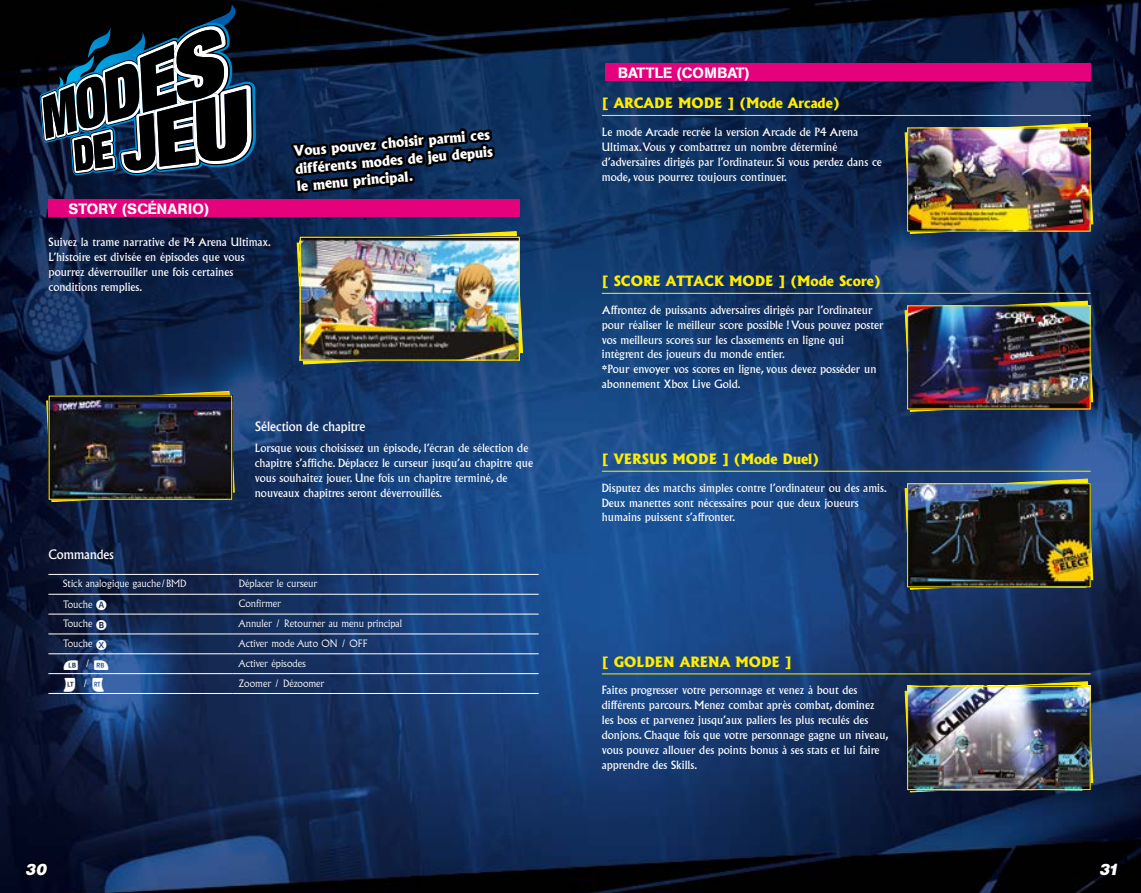
<style>
.page{position:relative;width:1141px;height:893px;background:#fff}
.page>*{position:absolute;margin:0;border:0;box-sizing:border-box;transform-origin:0 0}
.モード見出し{font:14.88px "AG Book Stencil";letter-spacing:.01em;color:#fff}
.t1{font:italic 900 14px "Hallmarke";color:#fff}
.モード見出し02{font:800 13.65px "Albertus";color:#ffed00}
.リード{font:800 13.65px/17.3px "Albertus";color:#fff;text-align:justify}
.見出し02{font:500 12.42px "Albertus";color:#fff}
.本文_W{font:11.2px/14.9px "Albertus";color:#fff}
.表{font:300 9.97px "Albertus";color:#fff}
</style>
<div class="page">
<img style="left:0;top:0;width:1141px;height:893px">
<svg style="left:24px;top:861px;width:25px;height:23px"></svg>
<svg style="left:1098px;top:860px;width:22px;height:24px"></svg>
<svg style="left:40px;top:5px;width:216px;height:171px;background:#2c3842"></svg>
<hr style="left:602px;top:471px;width:489px;height:1px;background:#ffed00">
<hr style="left:602px;top:673px;width:489px;height:1px;background:#ffed00">
<hr style="left:602px;top:293px;width:489px;height:1px;background:#ffed00">
<div style="left:49px;top:199px;width:471px;height:17px;background:#e5007c"></div>
<svg style="left:283px;top:22px;width:241px;height:343px;background:#1e2045"></svg>
<svg style="left:46px;top:390px;width:189px;height:113px;background:#3a443b"></svg>
<img style="left:302px;top:239px;width:216px;height:120px">
<div style="left:300px;top:237px;width:220px;height:124px;border:1px solid #ffed00"></div>
<img style="left:51px;top:398px;width:179px;height:100px">
<div style="left:49px;top:396px;width:183px;height:104px;border:1px solid #ffed00"></div>
<hr style="left:48px;top:574px;width:184px;height:1px;background:#fff">
<hr style="left:232px;top:574px;width:307px;height:1px;background:#fff">
<hr style="left:48px;top:594px;width:184px;height:1px;background:#fff">
<hr style="left:232px;top:594px;width:307px;height:1px;background:#fff">
<hr style="left:48px;top:614px;width:184px;height:1px;background:#fff">
<hr style="left:232px;top:614px;width:307px;height:1px;background:#fff">
<hr style="left:48px;top:633px;width:184px;height:1px;background:#fff">
<hr style="left:232px;top:633px;width:307px;height:1px;background:#fff">
<hr style="left:48px;top:653px;width:184px;height:1px;background:#fff">
<hr style="left:232px;top:653px;width:307px;height:1px;background:#fff">
<hr style="left:48px;top:673px;width:184px;height:1px;background:#fff">
<hr style="left:48px;top:693px;width:184px;height:1px;background:#fff">
<hr style="left:232px;top:673px;width:307px;height:1px;background:#fff">
<hr style="left:232px;top:693px;width:307px;height:1px;background:#fff">
<div style="left:605px;top:63px;width:486px;height:18px;background:#e5007c"></div>
<svg style="left:904px;top:478px;width:190px;height:112px;background:#455c58"></svg>
<svg style="left:904px;top:681px;width:190px;height:112px;background:#404c4a"></svg>
<img style="left:909px;top:485px;width:180px;height:100px">
<div style="left:907px;top:483px;width:184px;height:104px;border:1px solid #ffed00"></div>
<img style="left:909px;top:688px;width:180px;height:100px">
<div style="left:907px;top:686px;width:184px;height:104px;border:1px solid #ffed00"></div>
<img style="left:904px;top:300px;width:190px;height:112px">
<img style="left:909px;top:307px;width:180px;height:100px">
<hr style="left:602px;top:115px;width:489px;height:1px;background:#ffed00">
<svg style="left:904px;top:122px;width:190px;height:112px;background:#344542"></svg>
<img style="left:909px;top:129px;width:180px;height:101px">
<div style="left:907px;top:127px;width:184px;height:105px;border:1px solid #ffed00"></div>
<svg style="left:96px;top:600px;width:10px;height:10px"></svg>
<svg style="left:96px;top:620px;width:10px;height:10px"></svg>
<svg style="left:96px;top:639px;width:10px;height:11px"></svg>
<svg style="left:64px;top:660px;width:14px;height:9px"></svg>
<svg style="left:94px;top:660px;width:14px;height:9px"></svg>
<svg style="left:64px;top:678px;width:11px;height:14px"></svg>
<svg style="left:93px;top:678px;width:11px;height:14px"></svg>
<p class="モード見出し" style="left:69px;top:200px;width:142px">STORY (SCÉNARIO)</p>
<p class="本文_W" style="left:49px;top:235px;width:224px">Suivez la trame narrative de P4 Arena Ultimax.<br>L’histoire est divisée en épisodes que vous pourrez déverrouiller une fois certaines conditions remplies.</p>
<p class="リード" style="left:293px;top:142px;width:199px;rotate:-5deg">Vous pouvez choisir parmi ces différents modes de jeu depuis le menu principal.</p>
<p class="見出し02" style="left:255px;top:419px;width:112px">Sélection de chapitre</p>
<p class="本文_W" style="left:255px;top:441px;width:280px">Lorsque vous choisissez un épisode, l’écran de sélection de chapitre s’affiche. Déplacez le curseur jusqu’au chapitre que vous souhaitez jouer. Une fois un chapitre terminé, de nouveaux chapitres seront déverrouillés.</p>
<p class="見出し02" style="left:48px;top:546px;width:67px">Commandes</p>
<p class="表" style="left:63px;top:578px;width:125px">Stick analogique gauche/BMD</p>
<p class="表" style="left:239px;top:578px;width:80px">Déplacer le curseur</p>
<p class="表" style="left:63px;top:598px;width:31px">Touche</p>
<p class="表" style="left:239px;top:598px;width:44px">Confirmer</p>
<p class="表" style="left:63px;top:618px;width:31px">Touche</p>
<p class="表" style="left:238px;top:618px;width:165px">Annuler / Retourner au menu principal</p>
<p class="表" style="left:63px;top:638px;width:31px">Touche</p>
<p class="表" style="left:238px;top:638px;width:131px">Activer mode Auto ON / OFF</p>
<p class="表" style="left:85px;top:658px;width:7px">/</p>
<p class="表" style="left:238px;top:657px;width:69px">Activer épisodes</p>
<p class="表" style="left:83px;top:677px;width:7px">/</p>
<p class="表" style="left:239px;top:677px;width:87px">Zoomer / Dézoomer</p>
<p class="モード見出し" style="left:618px;top:64px;width:133px">BATTLE (COMBAT)</p>
<p class="モード見出し02" style="left:602px;top:94px;width:239px">[ ARCADE MODE ] (Mode Arcade)</p>
<p class="本文_W" style="left:602px;top:125px;width:281px">Le mode Arcade recrée la version Arcade de P4 Arena Ultimax. Vous y combattrez un nombre déterminé d’adversaires dirigés par l’ordinateur. Si vous perdez dans ce mode, vous pourrez toujours continuer.</p>
<p class="モード見出し02" style="left:602px;top:272px;width:280px">[ SCORE ATTACK MODE ] (Mode Score)</p>
<p class="本文_W" style="left:602px;top:302px;width:283px">Affrontez de puissants adversaires dirigés par l’ordinateur pour réaliser le meilleur score possible ! Vous pouvez poster vos meilleurs scores sur les classements en ligne qui intègrent des joueurs du monde entier.</p>
<p class="本文_W" style="left:602px;top:362px;width:276px">*Pour envoyer vos scores en ligne, vous devez posséder un</p>
<p class="本文_W" style="left:602px;top:377px;width:140px">abonnement Xbox Live Gold.</p>
<p class="モード見出し02" style="left:602px;top:450px;width:219px">[ VERSUS MODE ] (Mode Duel)</p>
<p class="本文_W" style="left:602px;top:480px;width:286px">Disputez des matchs simples contre l’ordinateur ou des amis.<br>Deux manettes sont nécessaires pour que deux joueurs humains puissent s’affronter.</p>
<p class="モード見出し02" style="left:602px;top:653px;width:191px">[ GOLDEN ARENA MODE ]</p>
<p class="本文_W" style="left:602px;top:683px;width:288px">Faites progresser votre personnage et venez à bout des différents parcours. Menez combat après combat, dominez les boss et parvenez jusqu’aux paliers les plus reculés des donjons. Chaque fois que votre personnage gagne un niveau, vous pouvez allouer des points bonus à ses stats et lui faire apprendre des Skills.</p>
<p class="t1" style="left:25px;top:859px;width:23px">30</p>
<p class="t1" style="left:1099px;top:859px;width:19px">31</p>
</div>
